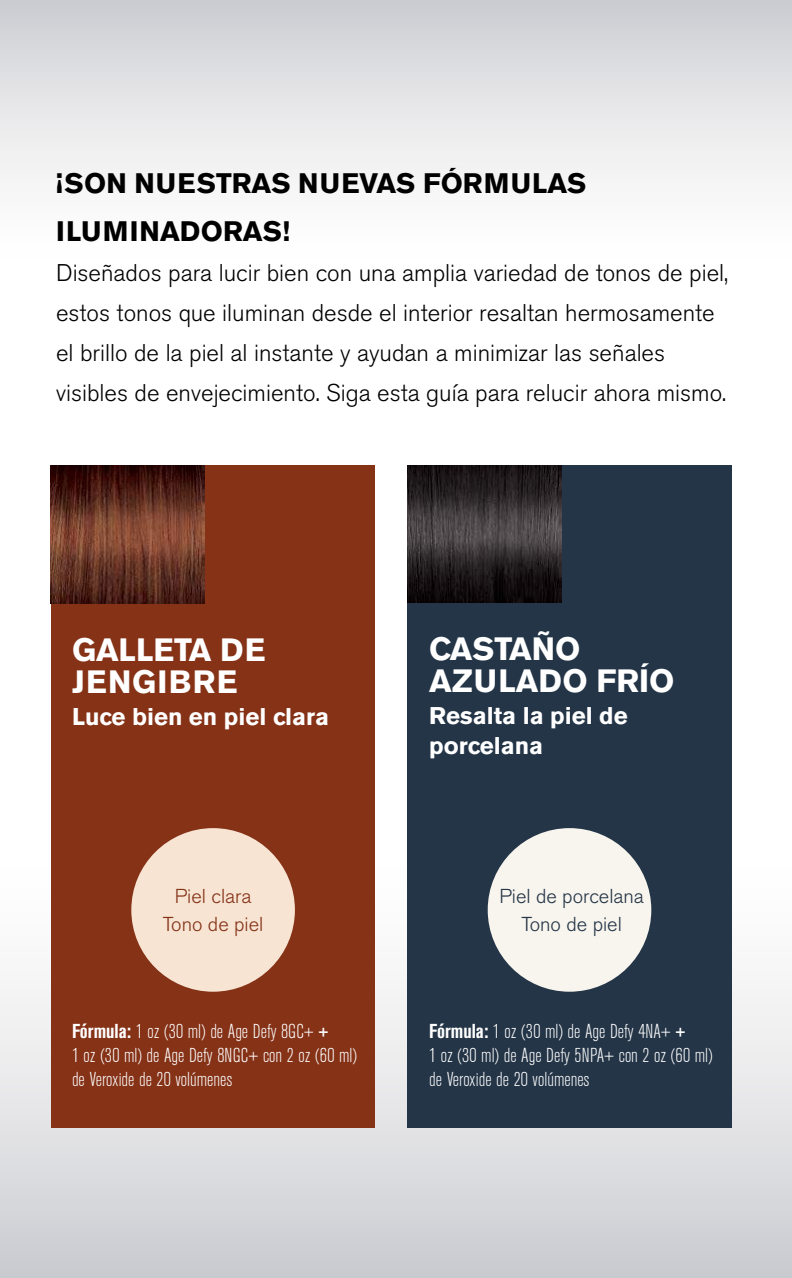
<style>
.page{position:relative;width:792px;height:1278px;background:#fff}
.page>*{position:absolute;margin:0;border:0;box-sizing:border-box;transform-origin:0 0}
.t1{font:700 32px/32px "Akzidenz Grotesk BE";color:#fff}
.t2{font:700 32px/32px "Akzidenz Grotesk BE";letter-spacing:.03em;color:#fff}
.t3{font:700 28px/48px "Akzidenz Grotesk BE";color:#000}
.t4{font:300 24px/40px "Akzidenz Grotesk BE";color:#000}
.t5{font:700 24px/30px "Akzidenz Grotesk BE";color:#fff}
.t6{font:300 condensed 20px/24px "Akzidenz Grotesk BE";color:#fff}
.t7{font:300 20px/28px "Akzidenz Grotesk BE";color:#243547;text-align:center}
.t8{font:300 20px/28px "Akzidenz Grotesk BE";color:#853217;text-align:center}
.s1{font-weight:700}
</style>
<div class="page">
<div style="left:0;top:792px;width:792px;height:486px;background:linear-gradient(to bottom,#fff,#cfd0d5)"></div>
<div style="left:0;top:0;width:792px;height:304px;background:linear-gradient(to bottom,#d1d2d6,#fff)"></div>
<div style="left:51px;top:466px;width:324px;height:662px;background:#853217"></div>
<div style="left:408px;top:466px;width:324px;height:662px;background:#243547"></div>
<img style="left:51px;top:466px;width:153px;height:138px">
<img style="left:408px;top:466px;width:153px;height:137px">
<div style="left:131px;top:828px;width:164px;height:164px;background:#f7e4d3;border-radius:50%"></div>
<div style="left:488px;top:828px;width:163px;height:164px;background:#f8f5ee;border-radius:50%"></div>
<p class="t3" style="left:56px;top:160px;width:532px">¡SON NUESTRAS NUEVAS FÓRMULAS<br>ILUMINADORAS!</p>
<p class="t4" style="left:56px;top:254px;width:674px">Diseñados para lucir bien con una amplia variedad de tonos de piel, estos tonos que iluminan desde el interior resaltan hermosamente el brillo de la piel al instante y ayudan a minimizar las señales visibles de envejecimiento. Siga esta guía para relucir ahora mismo.</p>
<h1 class="t2" style="left:72px;top:634px;width:195px">GALLETA DE<br>JENGIBRE</h1>
<p class="t5" style="left:72px;top:702px;width:258px">Luce bien en piel clara</p>
<h1 class="t1" style="left:429px;top:633px;width:247px">CASTAÑO<br>AZULADO FRÍO</h1>
<p class="t5" style="left:429px;top:701px;width:200px">Resalta la piel de porcelana</p>
<p class="t8" style="left:163px;top:883px;width:102px">Piel clara<br>Tono de piel</p>
<p class="t7" style="left:499px;top:883px;width:146px">Piel de porcelana<br>Tono de piel</p>
<p class="t6" style="left:72px;top:1020px;width:286px"><span class="s1">Fórmula:</span> 1 oz (30 ml) de Age Defy 8GC+ <span class="s1">+<br></span>1 oz (30 ml) de Age Defy 8NGC+ con 2 oz (60 ml) de Veroxide de 20 volúmenes</p>
<p class="t6" style="left:429px;top:1020px;width:285px"><span class="s1">Fórmula:</span> 1 oz (30 ml) de Age Defy 4NA+ <span class="s1">+<br></span>1 oz (30 ml) de Age Defy 5NPA+ con 2 oz (60 ml) de Veroxide de 20 volúmenes</p>
</div>
